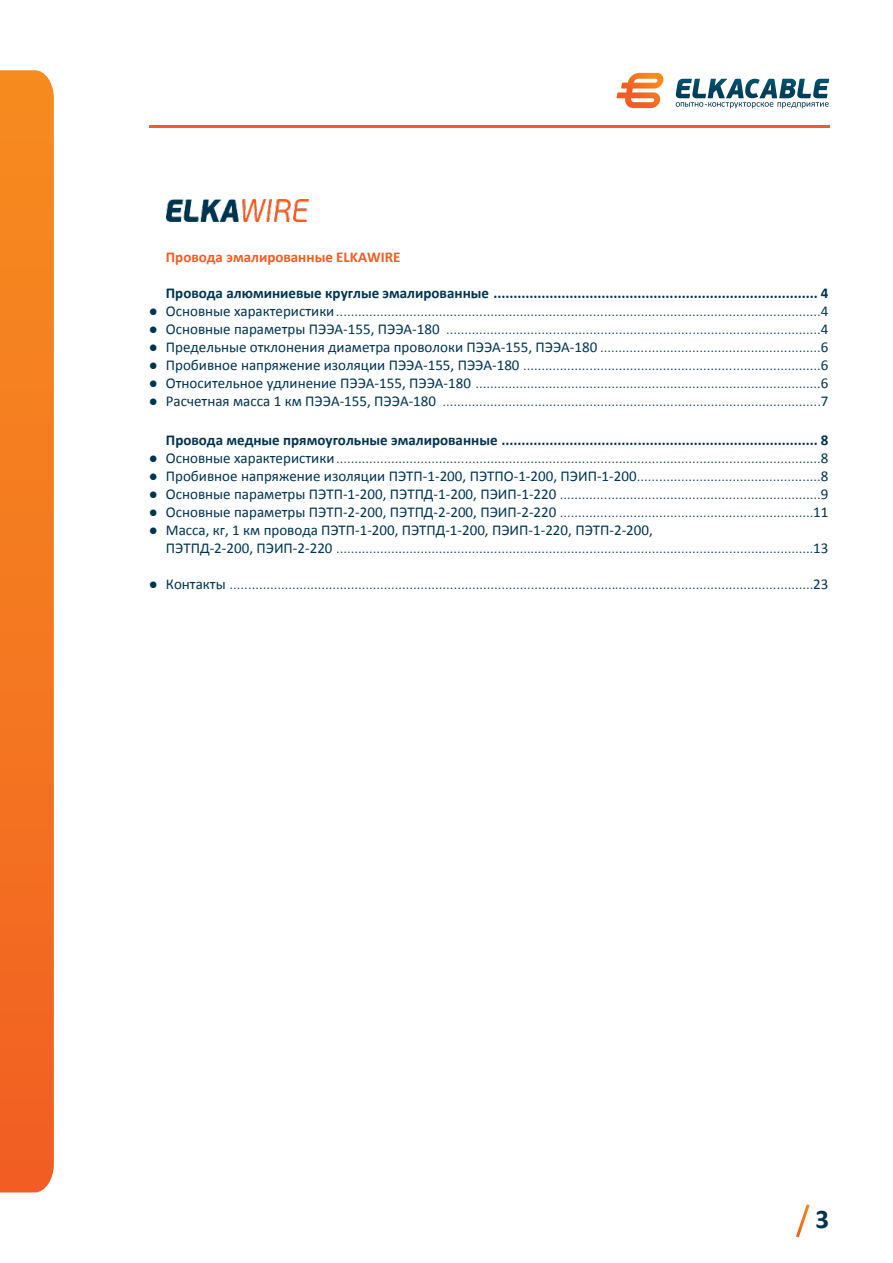
<style>
.page{position:relative;width:893px;height:1263px;background:#fff}
.page>*{position:absolute;margin:0;border:0;box-sizing:border-box;transform-origin:0 0}
.t1{font:700 27px "Calibri";color:#00334e}
.t2{font:300 15px/18px "Calibri";color:#00334e}
.t3{font:700 15px "Calibri";color:#00334e}
.t4{font:15px "Calibri";color:#00334e}
.t5{font:700 15px "Calibri";color:#f15d22}
.s1{font-weight:400}
.s2{font-weight:300}
</style>
<div class="page">
<svg style="left:0;top:70px;width:54px;height:1122px;background:#f37721"></svg>
<svg style="left:676px;top:79px;width:153px;height:29px"></svg>
<svg style="left:616px;top:73px;width:48px;height:35px"></svg>
<hr style="left:149px;top:125px;width:680px;height:2px;background:#f15d22">
<svg style="left:796px;top:1204px;width:14px;height:34px"></svg>
<img style="left:167px;top:200px;width:141px;height:21px">
<p class="t5" style="left:166px;top:248px;width:236px">Провода эмалированные ELKAWIRE</p>
<p class="t3" style="left:166px;top:284px;width:664px">Провода алюминиевые круглые эмалированные ................................................................................. 4</p>
<p class="t2" style="left:149px;top:302px;width:681px"><span class="s1">● Основные характеристики</span>....................................................................................................................................<span class="s1">4</span></p>
<p class="t2" style="left:149px;top:320px;width:681px"><span class="s1">● Основные параметры ПЭЭА-155, ПЭЭА-180</span> ......................................................................................................<span class="s1">4</span></p>
<p class="t2" style="left:149px;top:338px;width:681px"><span class="s1">● Предельные отклонения диаметра проволоки ПЭЭА-155, ПЭЭА-180</span> ............................................................<span class="s1">6</span></p>
<p class="t2" style="left:149px;top:356px;width:681px"><span class="s1">● Пробивное напряжение изоляции ПЭЭА-155, ПЭЭА-180</span> .................................................................................<span class="s1">6</span></p>
<p class="t2" style="left:149px;top:374px;width:681px"><span class="s1">● Относительное удлинение ПЭЭА-155, ПЭЭА-180</span> ..............................................................................................<span class="s1">6</span></p>
<p class="t2" style="left:149px;top:392px;width:681px"><span class="s1">● Расчетная масса 1 км ПЭЭА-155, ПЭЭА-180</span> .......................................................................................................<span class="s1">7</span></p>
<p class="t3" style="left:166px;top:431px;width:664px">Провода медные прямоугольные эмалированные ............................................................................... 8</p>
<p class="t2" style="left:149px;top:449px;width:681px"><span class="s1">● Основные характеристики</span>....................................................................................................................................<span class="s1">8</span></p>
<p class="t4" style="left:149px;top:467px;width:681px">● Пробивное напряжение изоляции ПЭТП-1-200, ПЭТПО-1-200, ПЭИП-1-200<span class="s2">..................................................</span>8</p>
<p class="t2" style="left:149px;top:485px;width:681px"><span class="s1">● Основные параметры ПЭТП-1-200, ПЭТПД-1-200, ПЭИП-1-220</span> .......................................................................<span class="s1">9</span></p>
<p class="t2" style="left:149px;top:503px;width:681px"><span class="s1">● Основные параметры ПЭТП-2-200, ПЭТПД-2-200, ПЭИП-2-220</span> .....................................................................<span class="s1">11</span></p>
<p class="t2" style="left:166px;top:521px;width:664px;text-indent:-17px"><span class="s1">● Масса, кг, 1 км провода ПЭТП-1-200, ПЭТПД-1-200, ПЭИП-1-220, ПЭТП-2-200,<br>ПЭТПД-2-200, ПЭИП-2-220</span> ..................................................................................................................................<span class="s1">13</span></p>
<p class="t2" style="left:149px;top:575px;width:681px"><span class="s1">● Контакты</span> ...............................................................................................................................................................<span class="s1">23</span></p>
<h1 class="t1" style="left:815px;top:1202px;width:15px">3</h1>
</div>
